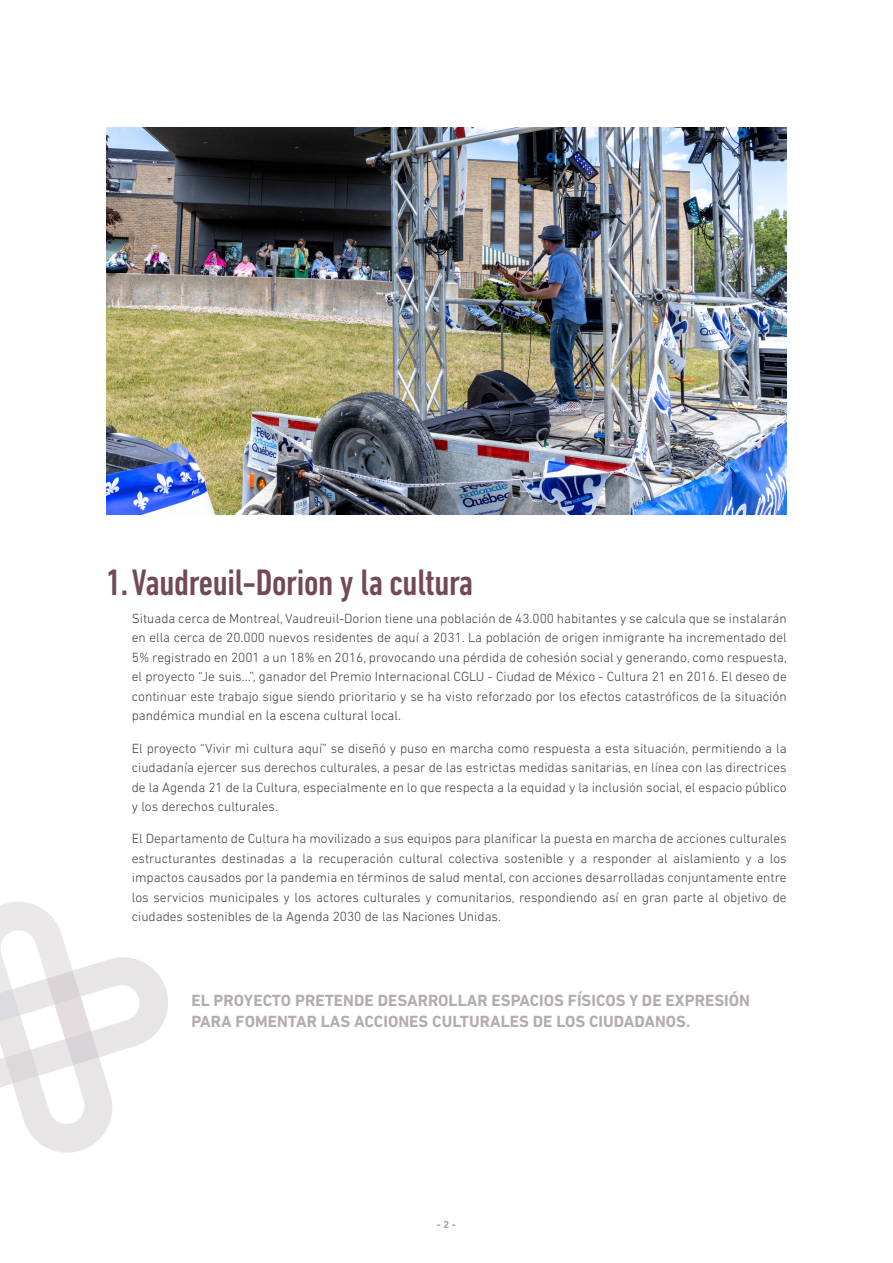
<style>
.page{position:relative;width:893px;height:1263px;background:#fff}
.page>*{position:absolute;margin:0;border:0;box-sizing:border-box;transform-origin:0 0}
.TITULAR_1{font:500 condensed 37.5px "DIN Next LT Pro";letter-spacing:-.01em;color:#734958}
.DESTACATS{font:700 16.5px/21px "DIN Next LT Pro";color:#b5acae}
.Text_Base{font:300 13.5px/19.5px "DIN Next LT Pro";color:#3e3e3f;text-align:justify}
.num_pg{font:700 10.5px "DIN Next LT Pro";color:#b19aa2}
</style>
<div class="page">
<svg style="left:0;top:902px;width:168px;height:251px"></svg>
<img style="left:106px;top:128px;width:681px;height:387px">
<p class="TITULAR_1" style="left:106px;top:561px;width:369px">1.Vaudreuil-Dorion y la cultura</p>
<p class="Text_Base" style="left:132px;top:608px;width:657px">Situada cerca de Montreal, Vaudreuil-Dorion tiene una población de 43.000 habitantes y se calcula que se instalarán en ella cerca de 20.000 nuevos residentes de aquí a 2031. La población de origen inmigrante ha incrementado del 5% registrado en 2001 a un 18% en 2016, provocando una pérdida de cohesión social y generando, como respuesta, el proyecto “Je suis...”, ganador del Premio Internacional CGLU - Ciudad de México - Cultura 21 en 2016. El deseo de continuar este trabajo sigue siendo prioritario y se ha visto reforzado por los efectos catastróficos de la situación pandémica mundial en la escena cultural local.</p>
<p class="Text_Base" style="left:132px;top:738px;width:656px">El proyecto “Vivir mi cultura aquí” se diseñó y puso en marcha como respuesta a esta situación, permitiendo a la ciudadanía ejercer sus derechos culturales, a pesar de las estrictas medidas sanitarias, en línea con las directrices de la Agenda 21 de la Cultura, especialmente en lo que respecta a la equidad y la inclusión social, el espacio público y los derechos culturales.</p>
<p class="Text_Base" style="left:132px;top:829px;width:656px">El Departamento de Cultura ha movilizado a sus equipos para planificar la puesta en marcha de acciones culturales estructurantes destinadas a la recuperación cultural colectiva sostenible y a responder al aislamiento y a los impactos causados por la pandemia en términos de salud mental, con acciones desarrolladas conjuntamente entre los servicios municipales y los actores culturales y comunitarios, respondiendo así en gran parte al objetivo de ciudades sostenibles de la Agenda 2030 de las Naciones Unidas.</p>
<p class="DESTACATS" style="left:191px;top:990px;width:560px">EL PROYECTO PRETENDE DESARROLLAR ESPACIOS FÍSICOS Y DE EXPRESIÓN<br>PARA FOMENTAR LAS ACCIONES CULTURALES DE LOS CIUDADANOS.</p>
<p class="num_pg" style="left:437px;top:1218px;width:21px">- 2 -</p>
</div>
